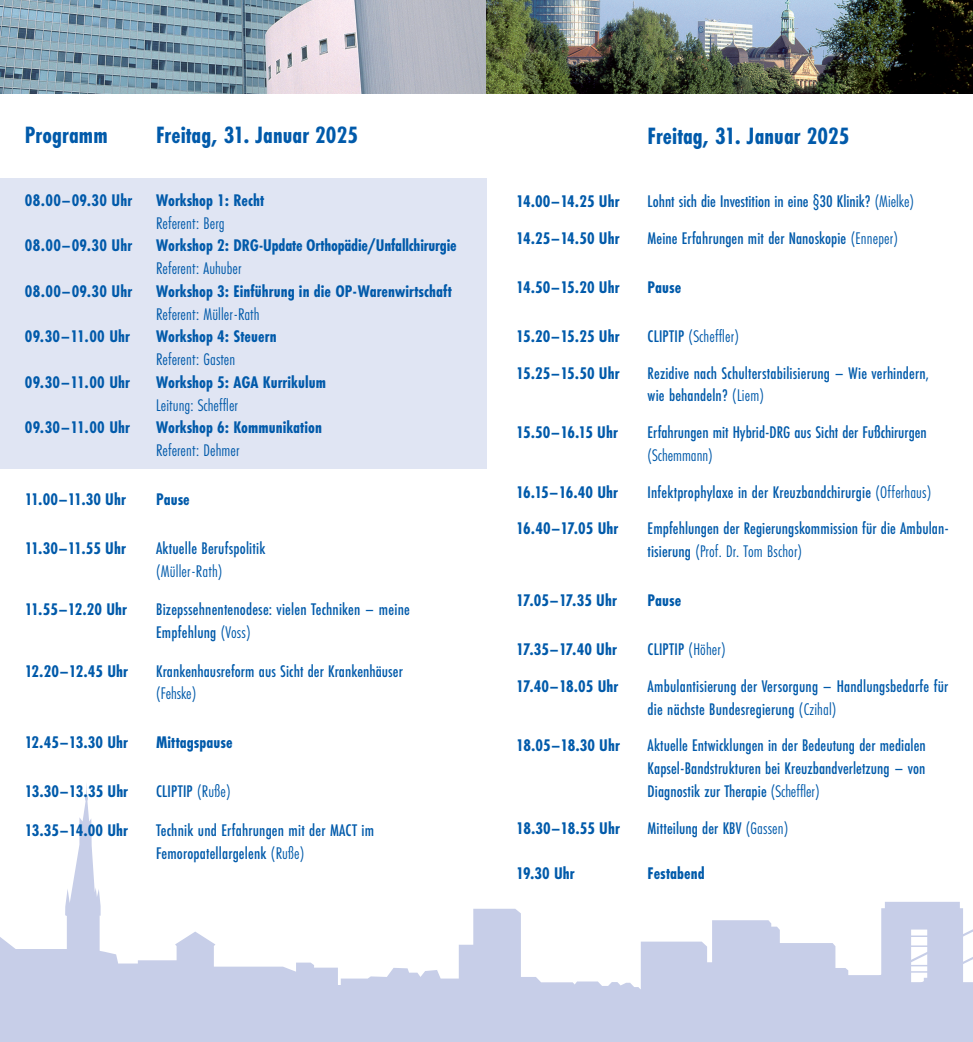
<style>
.page{position:relative;width:973px;height:1042px;background:#fff}
.page>*{position:absolute;margin:0;border:0;box-sizing:border-box;transform-origin:0 0}
.t1{font:700 24.5px "Futura PT Cond";letter-spacing:.005em;color:#015aaa}
.t2{font:500 17.5px/22.8px "Futura PT Cond";letter-spacing:.01em;color:#015aaa}
.t3{font:700 17.5px "Futura PT Cond";letter-spacing:.005em;color:#015aaa}
.t4{font:17.5px "Futura PT Cond";letter-spacing:.005em;color:#015aaa}
.t5{font:700 17.5px "Futura PT Cond";letter-spacing:-.015em;color:#015aaa}
.s1{font-weight:400}
.s2{font-weight:500}
</style>
<div class="page">
<div style="left:0;top:179px;width:486px;height:290px;background:#e0e5f3"></div>
<svg style="left:0;top:784px;width:972px;height:211px"></svg>
<div style="left:0;top:995px;width:972px;height:47px;background:#c7cee8"></div>
<img style="left:0;top:0;width:972px;height:93px">
<h1 class="t1" style="left:25px;top:120px;width:84px">Programm</h1>
<h1 class="t1" style="left:156px;top:120px;width:203px">Freitag, 31. Januar 2025</h1>
<p class="t3" style="left:25px;top:190px;width:109px">08.00–09.30 Uhr</p>
<p class="t3" style="left:156px;top:190px;width:110px">Workshop 1: Recht</p>
<p class="t4" style="left:156px;top:212px;width:70px">Referent: Berg</p>
<p class="t3" style="left:25px;top:235px;width:109px">08.00–09.30 Uhr</p>
<p class="t3" style="left:156px;top:235px;width:302px">Workshop 2: DRG-Update Orthopädie/Unfallchirurgie</p>
<p class="t4" style="left:156px;top:258px;width:87px">Referent: Auhuber</p>
<p class="t3" style="left:25px;top:281px;width:109px">08.00–09.30 Uhr</p>
<p class="t3" style="left:156px;top:281px;width:297px">Workshop 3: Einführung in die OP-Warenwirtschaft</p>
<p class="t4" style="left:156px;top:303px;width:105px">Referent: Müller-Rath</p>
<p class="t3" style="left:25px;top:326px;width:107px">09.30–11.00 Uhr</p>
<p class="t3" style="left:156px;top:326px;width:122px">Workshop 4: Steuern</p>
<p class="t4" style="left:156px;top:349px;width:81px">Referent: Gasten</p>
<p class="t3" style="left:25px;top:372px;width:107px">09.30–11.00 Uhr</p>
<p class="t3" style="left:156px;top:372px;width:171px">Workshop 5: AGA Kurrikulum</p>
<p class="t4" style="left:156px;top:394px;width:83px">Leitung: Scheffler</p>
<p class="t3" style="left:25px;top:417px;width:107px">09.30–11.00 Uhr</p>
<p class="t3" style="left:156px;top:417px;width:167px">Workshop 6: Kommunikation</p>
<p class="t4" style="left:156px;top:440px;width:85px">Referent: Dehmer</p>
<p class="t3" style="left:25px;top:489px;width:103px">11.00–11.30 Uhr</p>
<p class="t3" style="left:156px;top:489px;width:35px">Pause</p>
<p class="t3" style="left:25px;top:538px;width:103px">11.30–11.55 Uhr</p>
<p class="t2" style="left:156px;top:537px;width:111px">Aktuelle Berufspolitik</p>
<p class="t4" style="left:156px;top:561px;width:68px">(Müller-Rath)</p>
<p class="t3" style="left:25px;top:599px;width:104px">11.55–12.20 Uhr</p>
<p class="t2" style="left:156px;top:598px;width:255px">Bizepssehnentenodese: vielen Techniken – meine<br>Empfehlung <span class="s1">(Voss)</span></p>
<p class="t3" style="left:25px;top:661px;width:105px">12.20–12.45 Uhr</p>
<p class="t2" style="left:156px;top:659px;width:248px">Krankenhausreform aus Sicht der Krankenhäuser</p>
<p class="t4" style="left:156px;top:683px;width:42px">(Fehske)</p>
<p class="t3" style="left:25px;top:732px;width:105px">12.45–13.30 Uhr</p>
<p class="t3" style="left:156px;top:732px;width:78px">Mittagspause</p>
<p class="t3" style="left:25px;top:781px;width:105px">13.30–13.35 Uhr</p>
<p class="t2" style="left:156px;top:780px;width:76px">CLIPTIP <span class="s1">(Ruße)</span></p>
<p class="t3" style="left:25px;top:820px;width:105px">13.35–14.00 Uhr</p>
<p class="t2" style="left:156px;top:818px;width:219px">Technik und Erfahrungen mit der MACT im<br>Femoropatellargelenk <span class="s1">(Ruße)</span></p>
<h1 class="t1" style="left:647px;top:122px;width:203px">Freitag, 31. Januar 2025</h1>
<p class="t3" style="left:516px;top:191px;width:105px">14.00–14.25 Uhr</p>
<p class="t2" style="left:647px;top:190px;width:268px">Lohnt sich die Investition in eine §30 Klinik? <span class="s1">(Mielke)</span></p>
<p class="t3" style="left:516px;top:228px;width:105px">14.25–14.50 Uhr</p>
<p class="t2" style="left:647px;top:226px;width:252px">Meine Erfahrungen mit der Nanoskopie <span class="s1">(Enneper)</span></p>
<p class="t3" style="left:516px;top:277px;width:105px">14.50–15.20 Uhr</p>
<p class="t3" style="left:647px;top:277px;width:35px">Pause</p>
<p class="t3" style="left:516px;top:326px;width:105px">15.20–15.25 Uhr</p>
<p class="t4" style="left:647px;top:326px;width:93px"><span class="s2">CLIPTIP</span> (Scheffler)</p>
<p class="t3" style="left:516px;top:363px;width:105px">15.25–15.50 Uhr</p>
<p class="t2" style="left:647px;top:361px;width:283px">Rezidive nach Schulterstabilisierung – Wie verhindern, wie behandeln? <span class="s1">(Liem)</span></p>
<p class="t5" style="left:516px;top:422px;width:103px">15.50–16.15 Uhr</p>
<p class="t2" style="left:647px;top:421px;width:280px">Erfahrungen mit Hybrid-DRG aus Sicht der Fußchirurgen</p>
<p class="t4" style="left:647px;top:445px;width:67px">(Schemmann)</p>
<p class="t5" style="left:516px;top:482px;width:103px">16.15–16.40 Uhr</p>
<p class="t2" style="left:647px;top:480px;width:285px">Infektprophylaxe in der Kreuzbandchirurgie <span class="s1">(Offerhaus)</span></p>
<p class="t3" style="left:516px;top:518px;width:104px">16.40–17.05 Uhr</p>
<p class="t2" style="left:647px;top:517px;width:303px">Empfehlungen der Regierungskommission für die Ambulan&shy;tisierung <span class="s1">(Prof. Dr. Tom Bschor)</span></p>
<p class="t3" style="left:516px;top:590px;width:102px">17.05–17.35 Uhr</p>
<p class="t3" style="left:647px;top:590px;width:35px">Pause</p>
<p class="t3" style="left:516px;top:639px;width:102px">17.35–17.40 Uhr</p>
<p class="t2" style="left:647px;top:638px;width:79px">CLIPTIP <span class="s1">(Höher)</span></p>
<p class="t3" style="left:516px;top:676px;width:104px">17.40–18.05 Uhr</p>
<p class="t2" style="left:647px;top:674px;width:302px">Ambulantisierung der Versorgung – Handlungsbedarfe für die nächste Bundesregierung <span class="s1">(Czihal)</span></p>
<p class="t3" style="left:516px;top:735px;width:105px">18.05–18.30 Uhr</p>
<p class="t2" style="left:647px;top:734px;width:280px;text-align:justify">Aktuelle Entwicklungen in der Bedeutung der medialen Kapsel-Bandstrukturen bei Kreuzbandverletzung – von Diagnostik zur Therapie <span class="s1">(Scheffler)</span></p>
<p class="t3" style="left:516px;top:818px;width:105px">18.30–18.55 Uhr</p>
<p class="t2" style="left:647px;top:816px;width:142px">Mitteilung der KBV <span class="s1">(Gassen)</span></p>
<p class="t3" style="left:516px;top:863px;width:60px">19.30 Uhr</p>
<p class="t3" style="left:647px;top:863px;width:59px">Festabend</p>
</div>
